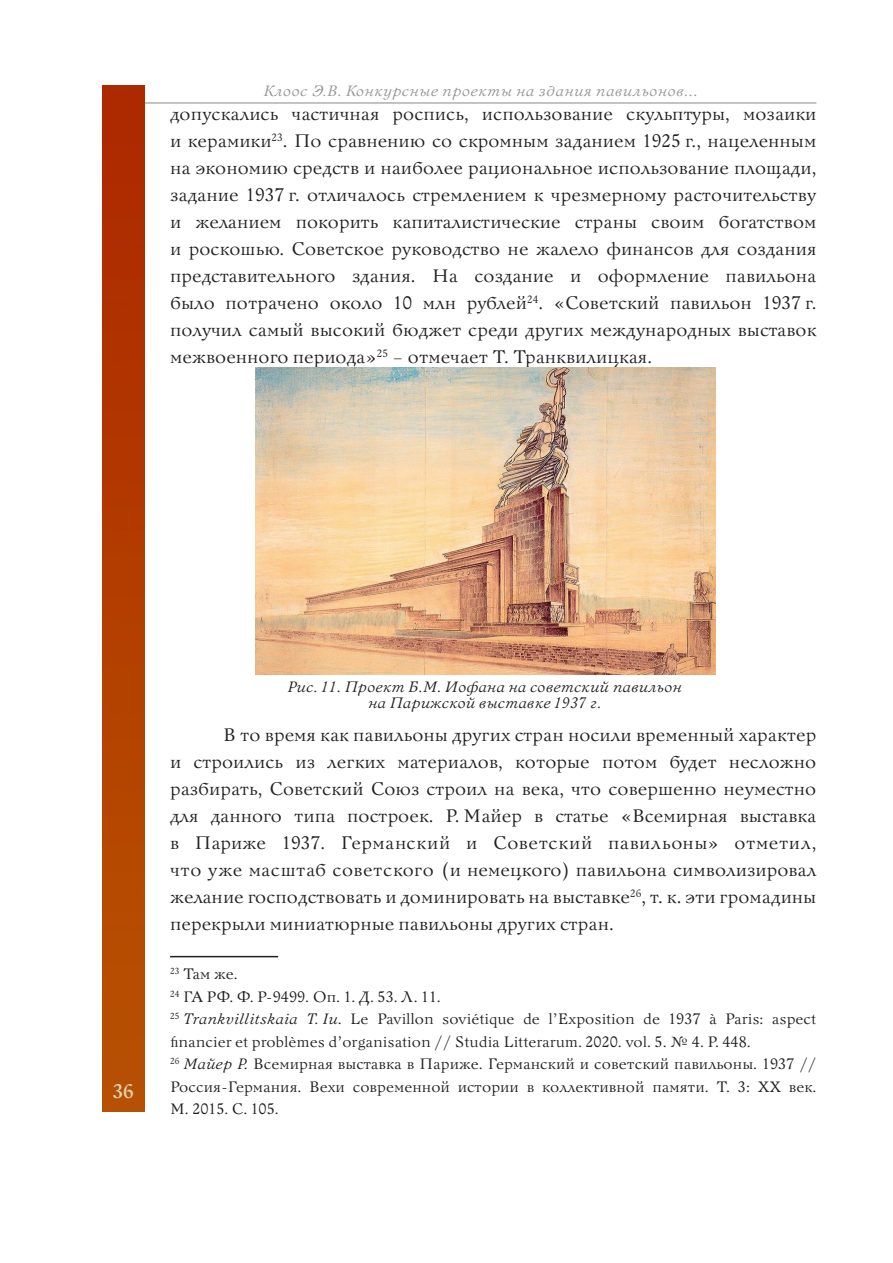
<style>
.page{position:relative;width:893px;height:1263px;background:#fff}
.page>*{position:absolute;margin:0;border:0;box-sizing:border-box;transform-origin:0 0}
.t1{font:700 19.5px "Bannikova";color:#e1d4b0}
.t2{font:18px/27px "Bannikova";color:#231f20;text-align:justify}
.t3{font:15px/22.5px "Bannikova";color:#231f20}
.Базовый_абзац{font:italic 15px "Bannikova";color:#231f20}
.t4{font:italic 15px "Bannikova";letter-spacing:.02em;color:#939598}
.s1{font-style:italic}
</style>
<div class="page">
<hr style="left:145px;top:102px;width:671px;height:2px;background:#939598">
<img style="left:102px;top:85px;width:43px;height:1027px">
<hr style="left:170px;top:956px;width:108px;height:1px;background:#231f20">
<img style="left:255px;top:368px;width:460px;height:306px">
<p class="t4" style="left:263px;top:82px;width:436px">Клоос Э.В. Конкурсные проекты на здания павильонов...</p>
<p class="t2" style="left:170px;top:100px;width:648px">допускались частичная роспись, использование скульптуры, мозаики и керамики<sup>23</sup>. По сравнению со скромным заданием 1925 г., нацеленным на экономию средств и наиболее рациональное использование площади, задание 1937 г. отличалось стремлением к чрезмерному расточительству и желанием покорить капиталистические страны своим богатством и роскошью. Советское руководство не жалело финансов для создания представительного здания. На создание и оформление павильона было потрачено около 10 млн рублей<sup>24</sup>. «Советский павильон 1937 г. получил самый высокий бюджет среди других международных выставок межвоенного периода»<sup>25</sup> – отмечает Т. Транквилицкая.</p>
<p class="t1" style="left:113px;top:1079px;width:23px">36</p>
<p class="Базовый_абзац" style="left:288px;top:677px;width:396px">Рис. 11. Проект Б.М. Иофана на советский павильон</p>
<p class="Базовый_абзац" style="left:368px;top:694px;width:235px">на Парижской выставке 1937 г.</p>
<p class="t2" style="left:170px;top:721px;width:648px;text-indent:53px">В то время как павильоны других стран носили временный характер и строились из легких материалов, которые потом будет несложно разбирать, Советский Союз строил на века, что совершенно неуместно для данного типа построек. Р. Майер в статье «Всемирная выставка в Париже 1937. Германский и Советский павильоны» отметил, что уже масштаб советского (и немецкого) павильона символизировал желание господствовать и доминировать на выставке<sup>26</sup>, т. к. эти громадины перекрыли миниатюрные павильоны других стран.</p>
<p class="t3" style="left:170px;top:963px;width:69px"><sup>23</sup> Там же.</p>
<p class="t3" style="left:170px;top:985px;width:272px"><sup>24</sup> ГА РФ. Ф. Р-9499. Оп. 1. Д. 53. Л. 11.</p>
<p class="t3" style="left:170px;top:1008px;width:648px"><sup>25</sup> <span class="s1">Trankvillitskaia T. Iu</span>. Le Pavillon soviétique de l’Exposition de 1937 à Paris: aspect financier et problèmes d’organisation // Studia Litterarum. 2020. vol. 5. № 4. P. 448.</p>
<p class="t3" style="left:170px;top:1053px;width:648px;text-align:justify"><sup>26</sup> <span class="s1">Майер Р.</span> Всемирная выставка в Париже. Германский и советский павильоны. 1937 // Россия-Германия. Вехи современной истории в коллективной памяти. Т. 3: ХХ век.<br>М. 2015. С. 105.</p>
</div>
